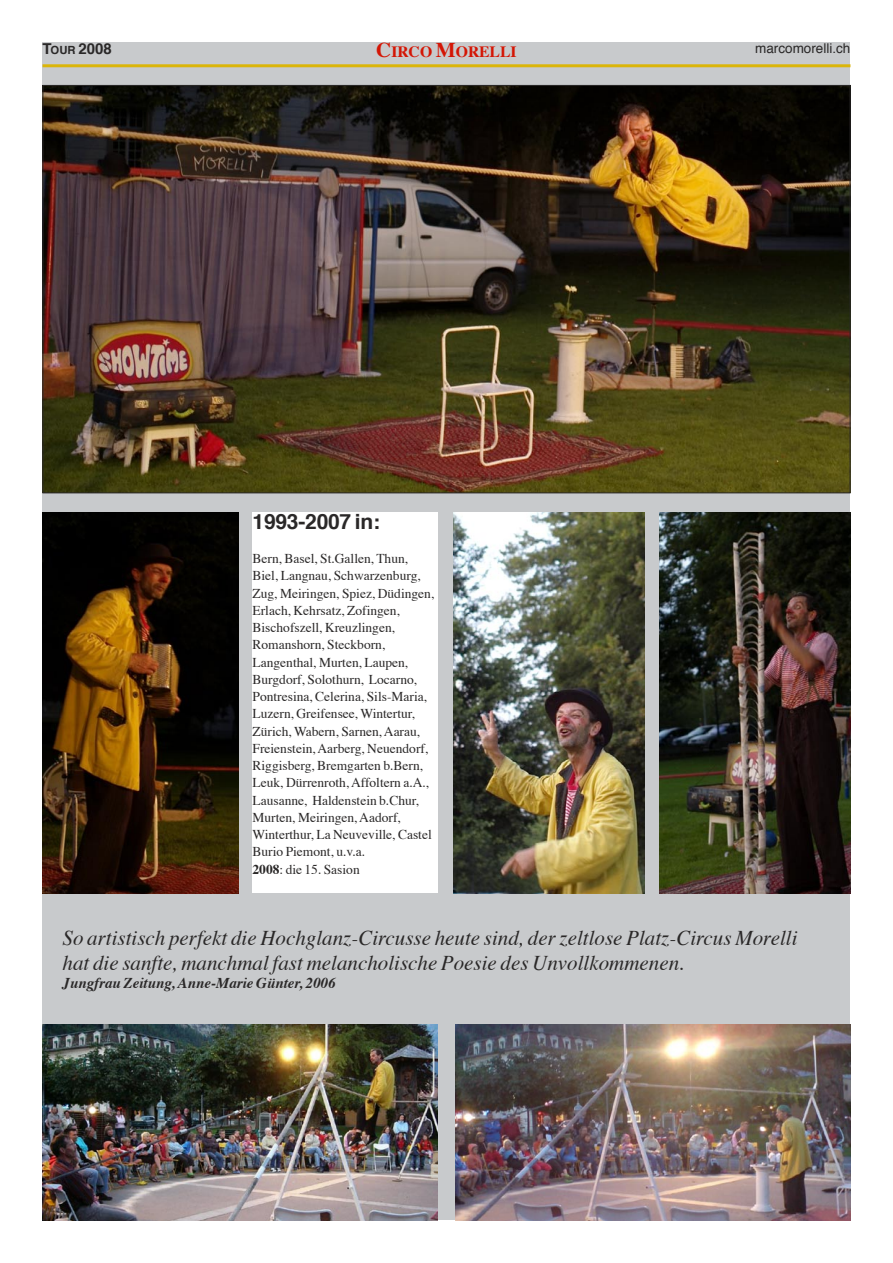
<style>
.page{position:relative;width:893px;height:1263px;background:#fff}
.page>*{position:absolute;margin:0;border:0;box-sizing:border-box;transform-origin:0 0}
.t1{font:italic 21px/25.3px "Times";color:#2a2828}
.t2{font:700 21px "Helvetica";letter-spacing:-.01em;color:#2a2828}
.t3{font:700 15.75px "Times";color:#d41605}
.t4{font:italic 700 15px "Times";color:#2a2828}
.t5{font:700 15px "Helvetica";color:#2a2828}
.t6{font:13.5px/17.2px "Times";color:#2a2828}
.t7{font:13.5px "Helvetica";color:#2a2828}
.t8{font:700 11.25px "Helvetica";color:#2a2828}
.s1{font-size:15px}
.s2{font-size:21px}
.s3{font-weight:700}
</style>
<div class="page">
<div style="left:43px;top:43px;width:807px;height:1177px;background:#c8cacc"></div>
<img style="left:43px;top:512px;width:195px;height:381px">
<img style="left:659px;top:512px;width:191px;height:381px">
<img style="left:43px;top:1025px;width:395px;height:195px">
<img style="left:45px;top:87px;width:803px;height:404px">
<img style="left:455px;top:1025px;width:395px;height:195px">
<img style="left:454px;top:512px;width:191px;height:381px">
<hr style="left:43px;top:64px;width:807px;height:3px;background:#dbb508">
<div style="left:253px;top:512px;width:185px;height:381px;background:#fff"></div>
<p class="t8" style="left:43px;top:42px;width:35px"><span class="s1">T</span>OUR</p>
<p class="t3" style="left:376px;top:41px;width:142px"><span class="s2">C</span>IRCO <span class="s2">M</span>ORELLI</p>
<p class="t5" style="left:78px;top:39px;width:35px">2008</p>
<p class="t7" style="left:755px;top:39px;width:97px">marcomorelli.ch</p>
<p class="t2" style="left:253px;top:507px;width:129px">1993-2007 in:</p>
<p class="t6" style="left:253px;top:551px;width:183px">Bern, Basel, St.Gallen, Thun,<br>Biel, Langnau, Schwarzenburg,<br>Zug, Meiringen, Spiez, Düdingen,<br>Erlach, Kehrsatz, Zofingen,<br>Bischofszell, Kreuzlingen,<br>Romanshorn, Steckborn,<br>Langenthal, Murten, Laupen,<br>Burgdorf, Solothurn, Locarno,<br>Pontresina, Celerina, Sils-Maria,<br>Luzern, Greifensee, Wintertur,<br>Zürich, Wabern, Sarnen, Aarau,<br>Freienstein, Aarberg, Neuendorf,<br>Riggisberg, Bremgarten b.Bern,</p>
<p class="t6" style="left:253px;top:775px;width:181px">Leuk, Dürrenroth, Affoltern a.A.,<br>Lausanne, Haldenstein b.Chur,<br>Murten, Meiringen, Aadorf,<br>Winterthur, La Neuveville, Castel<br>Burio Piemont, u.v.a.</p>
<p class="t6" style="left:253px;top:861px;width:109px"><span class="s3">2008</span>: die 15. Sasion</p>
<p class="t1" style="left:63px;top:927px;width:736px">So artistisch perfekt die Hochglanz-Circusse heute sind, der zeltlose Platz-Circus Morelli hat die sanfte, manchmal fast melancholische Poesie des Unvollkommenen.</p>
<p class="t4" style="left:63px;top:974px;width:275px">Jungfrau Zeitung, Anne-Marie Günter, 2006</p>
</div>
